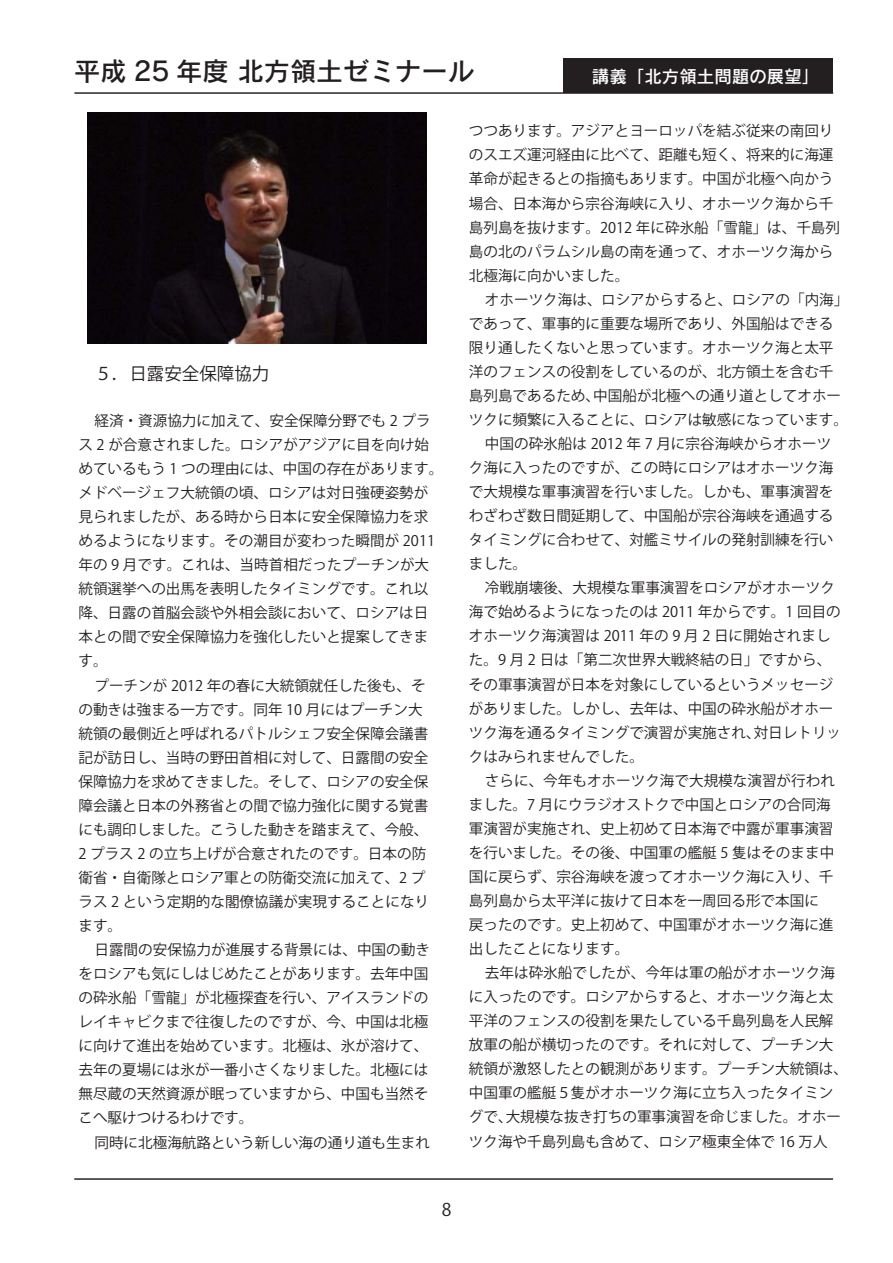
<style>
.page{position:relative;width:893px;height:1263px;background:#fff}
.page>*{position:absolute;margin:0;border:0;box-sizing:border-box;transform-origin:0 0}
.t1{font:26.25px "Rodin CID DB 90 msp RKSJ H";color:#231f20}
.t2{font:17.55px "Rodin CID DB 90 msp RKSJ H";color:#fff}
.t3{font:17.55px "Koz Go Pro Regular 90 msp RKSJ H";color:#231f20}
.t4{font:14.55px/24px "Koz Go Pro Regular 90 msp RKSJ H";color:#231f20}
</style>
<div class="page">
<hr style="left:74px;top:92px;width:759px;height:2px;background:#231f20">
<hr style="left:74px;top:1178px;width:759px;height:2px;background:#231f20">
<div style="left:563px;top:58px;width:270px;height:35px;background:#231f20"></div>
<img style="left:87px;top:113px;width:339px;height:231px">
<h1 class="t1" style="left:74px;top:61px;width:401px">平成 25 年度 北方領土ゼミナール</h1>
<p class="t2" style="left:592px;top:70px;width:229px">講義「北方領土問題の展望」</p>
<p class="t3" style="left:94px;top:367px;width:176px">５．日露安全保障協力</p>
<p class="t4" style="left:78px;top:410px;width:366px;text-indent:16px">経済・資源協力に加えて、安全保障分野でも 2 プラス 2 が合意されました。ロシアがアジアに目を向け始めているもう 1 つの理由には、中国の存在があります。メドベージェフ大統領の頃、ロシアは対日強硬姿勢が見られましたが、ある時から日本に安全保障協力を求めるようになります。その潮目が変わった瞬間が 2011年の 9 月です。これは、当時首相だったプーチンが大統領選挙への出馬を表明したタイミングです。これ以降、日露の首脳会談や外相会談において、ロシアは日本との間で安全保障協力を強化したいと提案してきます。</p>
<p class="t4" style="left:78px;top:675px;width:352px;text-indent:16px">プーチンが 2012 年の春に大統領就任した後も、その動きは強まる一方です。同年 10 月にはプーチン大統領の最側近と呼ばれるパトルシェフ安全保障会議書記が訪日し、当時の野田首相に対して、日露間の安全保障協力を求めてきました。そして、ロシアの安全保障会議と日本の外務省との間で協力強化に関する覚書にも調印しました。こうした動きを踏まえて、今般、<br>2 プラス 2 の立ち上げが合意されたのです。日本の防衛省・自衛隊とロシア軍との防衛交流に加えて、2 プラス 2 という定期的な閣僚協議が実現することになります。</p>
<p class="t4" style="left:78px;top:940px;width:353px;text-align:justify;text-indent:16px">日露間の安保協力が進展する背景には、中国の動きをロシアも気にしはじめたことがあります。去年中国の砕氷船「雪龍」が北極探査を行い、アイスランドのレイキャビクまで往復したのですが、今、中国は北極に向けて進出を始めています。北極は、氷が溶けて、去年の夏場には氷が一番小さくなりました。北極には無尽蔵の天然資源が眠っていますから、中国も当然そこへ駆けつけるわけです。</p>
<p class="t4" style="left:94px;top:1132px;width:337px">同時に北極海航路という新しい海の通り道も生まれ</p>
<p class="t4" style="left:469px;top:121px;width:373px">つつあります。アジアとヨーロッパを結ぶ従来の南回りのスエズ運河経由に比べて、距離も短く、将来的に海運革命が起きるとの指摘もあります。中国が北極へ向かう場合、日本海から宗谷海峡に入り、オホーツク海から千島列島を抜けます。2012 年に砕氷船「雪龍」は、千島列島の北のパラムシル島の南を通って、オホーツク海から北極海に向かいました。</p>
<p class="t4" style="left:485px;top:289px;width:365px">オホーツク海は、ロシアからすると、ロシアの「内海」</p>
<p class="t4" style="left:469px;top:313px;width:366px">であって、軍事的に重要な場所であり、外国船はできる</p>
<p class="t4" style="left:469px;top:337px;width:366px">限り通したくないと思っています。オホーツク海と太平</p>
<p class="t4" style="left:469px;top:361px;width:366px">洋のフェンスの役割をしているのが、北方領土を含む千</p>
<p class="t4" style="left:469px;top:385px;width:374px">島列島であるため、中国船が北極への通り道としてオホー</p>
<p class="t4" style="left:469px;top:409px;width:381px">ツクに頻繁に入ることに、ロシアは敏感になっています。</p>
<p class="t4" style="left:485px;top:434px;width:348px">中国の砕氷船は 2012 年 7 月に宗谷海峡からオホーツ</p>
<p class="t4" style="left:469px;top:458px;width:366px">ク海に入ったのですが、この時にロシアはオホーツク海</p>
<p class="t4" style="left:469px;top:482px;width:366px">で大規模な軍事演習を行いました。しかも、軍事演習を</p>
<p class="t4" style="left:469px;top:506px;width:366px">わざわざ数日間延期して、中国船が宗谷海峡を通過する</p>
<p class="t4" style="left:469px;top:530px;width:366px">タイミングに合わせて、対艦ミサイルの発射訓練を行い</p>
<p class="t4" style="left:469px;top:554px;width:60px">ました。</p>
<p class="t4" style="left:485px;top:578px;width:351px">冷戦崩壊後、大規模な軍事演習をロシアがオホーツク</p>
<p class="t4" style="left:469px;top:602px;width:373px">海で始めるようになったのは 2011 年からです。1 回目の</p>
<p class="t4" style="left:469px;top:626px;width:363px">オホーツク海演習は 2011 年の 9 月 2 日に開始されまし</p>
<p class="t4" style="left:469px;top:650px;width:364px">た。9 月 2 日は「第二次世界大戦終結の日」ですから、</p>
<p class="t4" style="left:469px;top:674px;width:366px">その軍事演習が日本を対象にしているというメッセージ</p>
<p class="t4" style="left:469px;top:698px;width:366px">がありました。しかし、去年は、中国の砕氷船がオホー</p>
<p class="t4" style="left:469px;top:722px;width:374px">ツク海を通るタイミングで演習が実施され、対日レトリッ</p>
<p class="t4" style="left:469px;top:746px;width:176px">クはみられませんでした。</p>
<p class="t4" style="left:485px;top:770px;width:351px">さらに、今年もオホーツク海で大規模な演習が行われ</p>
<p class="t4" style="left:469px;top:794px;width:363px">ました。7 月にウラジオストクで中国とロシアの合同海</p>
<p class="t4" style="left:469px;top:818px;width:366px">軍演習が実施され、史上初めて日本海で中露が軍事演習</p>
<p class="t4" style="left:469px;top:842px;width:367px">を行いました。その後、中国軍の艦艇 5 隻はそのまま中</p>
<p class="t4" style="left:469px;top:866px;width:366px">国に戻らず、宗谷海峡を渡ってオホーツク海に入り、千</p>
<p class="t4" style="left:469px;top:890px;width:351px">島列島から太平洋に抜けて日本を一周回る形で本国に</p>
<p class="t4" style="left:469px;top:915px;width:366px">戻ったのです。史上初めて、中国軍がオホーツク海に進</p>
<p class="t4" style="left:469px;top:939px;width:162px">出したことになります。</p>
<p class="t4" style="left:485px;top:963px;width:351px">去年は砕氷船でしたが、今年は軍の船がオホーツク海</p>
<p class="t4" style="left:469px;top:987px;width:366px">に入ったのです。ロシアからすると、オホーツク海と太</p>
<p class="t4" style="left:469px;top:1011px;width:366px">平洋のフェンスの役割を果たしている千島列島を人民解</p>
<p class="t4" style="left:469px;top:1035px;width:366px">放軍の船が横切ったのです。それに対して、プーチン大</p>
<p class="t4" style="left:469px;top:1059px;width:381px">統領が激怒したとの観測があります。プーチン大統領は、</p>
<p class="t4" style="left:469px;top:1083px;width:366px">中国軍の艦艇５隻がオホーツク海に立ち入ったタイミン</p>
<p class="t4" style="left:469px;top:1107px;width:374px">グで、大規模な抜き打ちの軍事演習を命じました。オホー</p>
<p class="t4" style="left:469px;top:1131px;width:360px">ツク海や千島列島も含めて、ロシア極東全体で 16 万人</p>
<p class="t3" style="left:441px;top:1202px;width:11px">8</p>
</div>
